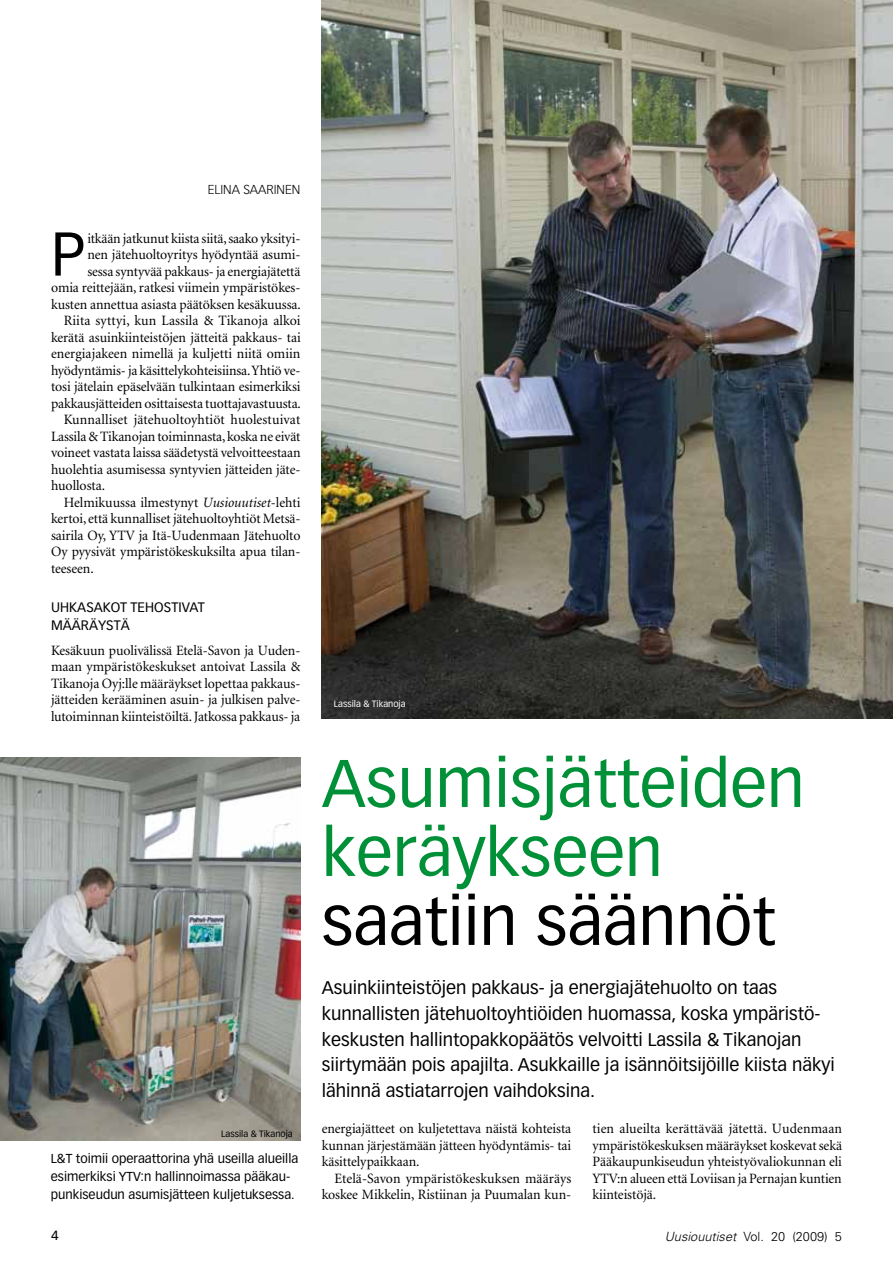
<style>
.page{position:relative;width:893px;height:1263px;background:#fff}
.page>*{position:absolute;margin:0;border:0;box-sizing:border-box;transform-origin:0 0}
.t1{font:66px/69px "Vectora LH";color:#009037}
.t2{font:66px "Vectora LH";color:#000}
.t3{font:60.6px "Vectora LH";color:#000}
.t4{font:18px/25.5px "Vectora LH";color:#000}
.t5{font:14.25px/16.5px "Minion";letter-spacing:-.005em;color:#000;text-align:justify}
.t6{font:13.5px/18px "Vectora LH";letter-spacing:.005em;color:#000}
.t7{font:13.5px "Univers";color:#000}
.t8{font:12.75px/18px "Vectora LH";color:#000}
.t9{font:300 12.75px "Univers";color:#000}
.t10{font:300 12.75px "Vectora LH";color:#000}
.t11{font:9px "Vectora LH";color:#fff}
.t12{font:9px "Vectora LH";color:#000}
.s1{font-style:italic}
</style>
<div class="page">
<img style="left:322px;top:0;width:571px;height:719px">
<img style="left:0;top:757px;width:300px;height:383px">
<p class="t10" style="left:208px;top:182px;width:94px">ELINA SAARINEN</p>
<h2 class="t3" style="left:51px;top:218px;width:36px">P</h2>
<p class="t5" style="left:87px;top:230px;width:215px">itkään jatkunut kiista siitä, saako yksityi-</p>
<p class="t5" style="left:87px;top:247px;width:215px">nen jätehuoltoyritys hyödyntää asumi-</p>
<p class="t5" style="left:87px;top:263px;width:215px">sessa syntyvää pakkaus- ja energiajätettä</p>
<p class="t5" style="left:51px;top:280px;width:251px">omia reittejään, ratkesi viimein ympäristökes-</p>
<p class="t5" style="left:51px;top:296px;width:251px">kusten annettua asiasta päätöksen kesäkuussa.</p>
<p class="t5" style="left:64px;top:313px;width:238px">Riita syttyi, kun Lassila &amp; Tikanoja alkoi</p>
<p class="t5" style="left:51px;top:329px;width:251px">kerätä asuinkiinteistöjen jätteitä pakkaus- tai</p>
<p class="t5" style="left:51px;top:346px;width:251px">energiajakeen nimellä ja kuljetti niitä omiin</p>
<p class="t5" style="left:51px;top:362px;width:251px">hyödyntämis- ja käsittelykohteisiinsa. Yhtiö ve-</p>
<p class="t5" style="left:51px;top:379px;width:251px">tosi jätelain epäselvään tulkintaan esimerkiksi</p>
<p class="t5" style="left:51px;top:395px;width:251px">pakkausjätteiden osittaisesta tuottajavastuusta.</p>
<p class="t5" style="left:64px;top:412px;width:238px">Kunnalliset jätehuoltoyhtiöt huolestuivat</p>
<p class="t5" style="left:51px;top:428px;width:251px">Lassila &amp; Tikanojan toiminnasta, koska ne eivät</p>
<p class="t5" style="left:51px;top:445px;width:251px">voineet vastata laissa säädetystä velvoitteestaan</p>
<p class="t5" style="left:51px;top:461px;width:251px">huolehtia asumisessa syntyvien jätteiden jäte-</p>
<p class="t5" style="left:51px;top:478px;width:55px">huollosta.</p>
<p class="t5" style="left:64px;top:494px;width:238px">Helmikuussa ilmestynyt <span class="s1">Uusiouutiset</span>-lehti</p>
<p class="t5" style="left:51px;top:511px;width:251px">kertoi, että kunnalliset jätehuoltoyhtiöt Metsä-</p>
<p class="t5" style="left:51px;top:527px;width:251px">sairila Oy, YTV ja Itä-Uudenmaan Jätehuolto</p>
<p class="t5" style="left:51px;top:544px;width:251px">Oy pyysivät ympäristökeskuksilta apua tilan-</p>
<p class="t5" style="left:51px;top:560px;width:44px">teeseen.</p>
<p class="t6" style="left:51px;top:598px;width:155px">Uhkasakot tehostivat määräystä</p>
<p class="t5" style="left:51px;top:643px;width:251px">Kesäkuun puolivälissä Etelä-Savon ja Uuden&shy;maan ympäristökeskukset antoivat Lassila &amp; Tikanoja Oyj:lle määräykset lopettaa pakkaus&shy;jätteiden kerääminen asuin- ja julkisen palve&shy;lutoiminnan kiinteistöiltä. Jatkossa pakkaus- ja</p>
<p class="t12" style="left:221px;top:1128px;width:73px">Lassila &amp; Tikanoja</p>
<p class="t8" style="left:51px;top:1149px;width:249px">L&amp;T toimii operaattorina yhä useilla alueilla esimerkiksi YTV:n hallinnoimassa pääkau&shy;punkiseudun asumisjätteen kuljetuksessa.</p>
<p class="t11" style="left:334px;top:698px;width:73px">Lassila &amp; Tikanoja</p>
<h1 class="t1" style="left:322px;top:750px;width:484px">Asumisjätteiden keräykseen</h1>
<h1 class="t2" style="left:322px;top:883px;width:455px">saatiin säännöt</h1>
<p class="t4" style="left:322px;top:975px;width:515px">Asuinkiinteistöjen pakkaus- ja energiajätehuolto on taas kunnallisten jätehuoltoyhtiöiden huomassa, koska ympäristö&shy;keskusten hallintopakkopäätös velvoitti Lassila &amp; Tikanojan siirtymään pois apajilta. Asukkaille ja isännöitsijöille kiista näkyi lähinnä astiatarrojen vaihdoksina.</p>
<p class="t5" style="left:322px;top:1121px;width:251px">energiajätteet on kuljetettava näistä kohteista kunnan järjestämään jätteen hyödyntämis- tai käsittelypaikkaan.</p>
<p class="t5" style="left:322px;top:1170px;width:251px;text-align:right">Etelä-Savon ympäristökeskuksen määräys koskee Mikkelin, Ristiinan ja Puumalan kun-</p>
<p class="t5" style="left:592px;top:1121px;width:251px">tien alueilta kerättävää jätettä. Uudenmaan ympäristökeskuksen määräykset koskevat sekä Pääkaupunkiseudun yhteistyövaliokunnan eli YTV:n alueen että Loviisan ja Pernajan kuntien kiinteistöjä.</p>
<p class="t7" style="left:51px;top:1228px;width:9px">4</p>
<p class="t9" style="left:665px;top:1229px;width:179px"><span class="s1">Uusiouutiset</span> Vol. 20 (2009) 5</p>
</div>
